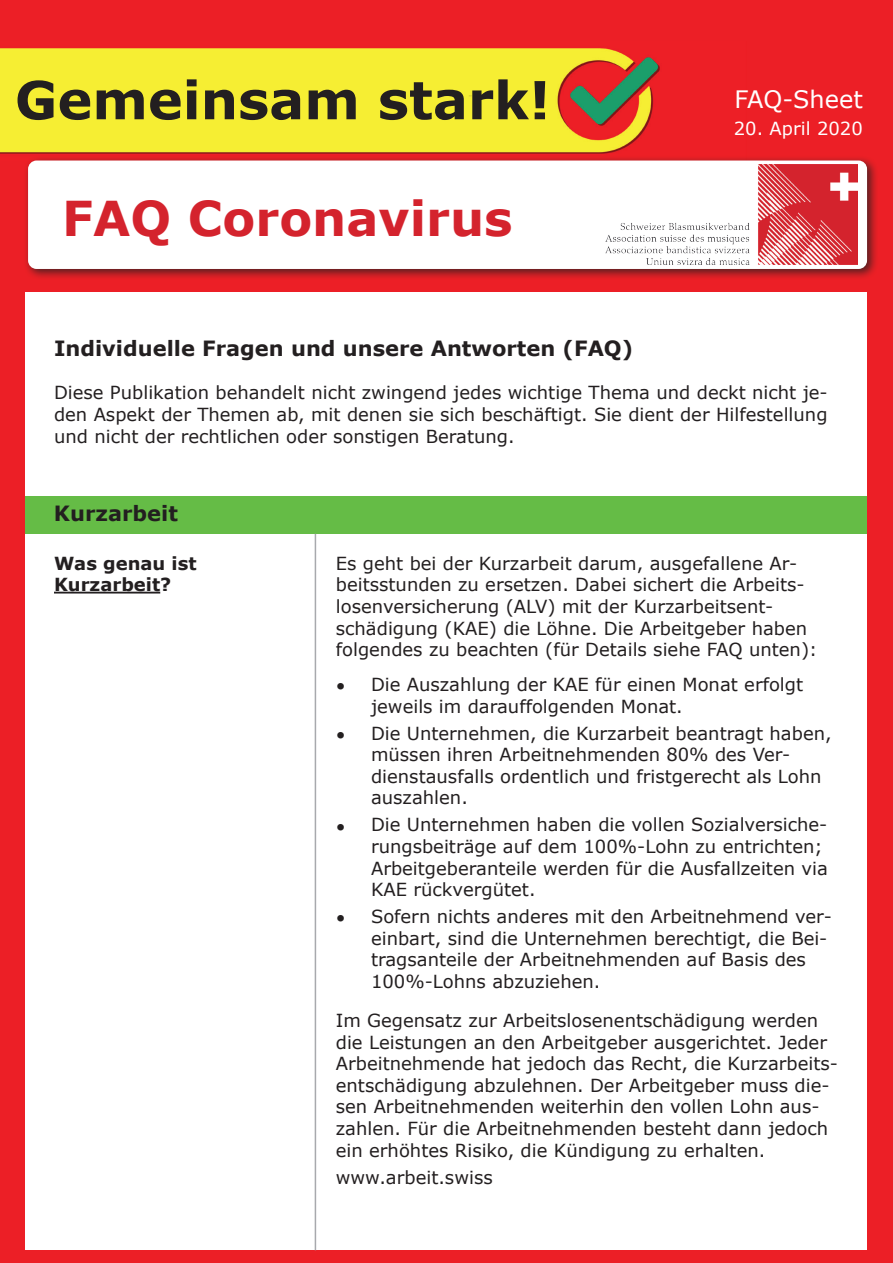
<style>
.page{position:relative;width:893px;height:1263px;background:#ec1f26}
.page>*{position:absolute;margin:0;border:0;box-sizing:border-box;transform-origin:0 0}
.t1{font:700 52.5px "Verdana";color:#231f20}
.t2{font:700 48px "Verdana";color:#d4232d}
.t3{font:24px "Verdana";color:#fff}
.t4{font:700 21px "Verdana";color:#231f20}
.t5{font:18px/21.6px "Verdana";color:#231f20}
.t6{font:700 18px/21.6px "Verdana";color:#231f20}
.t7{font:18px "Verdana";color:#fff}
</style>
<div class="page">
<img style="left:0;top:42px;width:746px;height:119px">
<div style="left:26px;top:292px;width:841px;height:958px;background:#fff"></div>
<div style="left:23px;top:155px;width:855px;height:125px;background:#231f20;opacity:.75"></div>
<div style="left:28px;top:161px;width:839px;height:108px;background:#fff;border-radius:9px"></div>
<img style="left:606px;top:165px;width:251px;height:99px">
<div style="left:26px;top:496px;width:841px;height:38px;background:#65bc46"></div>
<hr style="left:54px;top:592px;width:106px;height:1px;background:#231f20">
<hr style="left:315px;top:534px;width:1px;height:716px;background:#a8a9ad">
<h1 class="t1" style="left:15px;top:66px;width:537px">Gemeinsam stark!</h1>
<h2 class="t2" style="left:62px;top:187px;width:452px">FAQ Coronavirus</h2>
<h3 class="t3" style="left:734px;top:84px;width:130px">FAQ-Sheet</h3>
<p class="t7" style="left:734px;top:117px;width:130px">20. April 2020</p>
<p class="t4" style="left:54px;top:335px;width:581px">Individuelle Fragen und unsere Antworten (FAQ)</p>
<p class="t5" style="left:54px;top:382px;width:775px;text-align:justify">Diese Publikation behandelt nicht zwingend jedes wichtige Thema und deckt nicht je&shy;den Aspekt der Themen ab, mit denen sie sich beschäftigt. Sie dient der Hilfestellung und nicht der rechtlichen oder sonstigen Beratung.</p>
<p class="t4" style="left:54px;top:500px;width:125px">Kurzarbeit</p>
<p class="t6" style="left:54px;top:553px;width:144px">Was genau ist<br>Kurzarbeit?</p>
<p class="t5" style="left:336px;top:553px;width:483px">Es geht bei der Kurzarbeit darum, ausgefallene Ar&shy;beitsstunden zu ersetzen. Dabei sichert die Arbeits&shy;losenversicherung (ALV) mit der Kurzarbeitsent&shy;schädigung (KAE) die Löhne. Die Arbeitgeber haben folgendes zu beachten (für Details siehe FAQ unten):</p>
<p class="t5" style="left:336px;top:675px;width:11px">•</p>
<p class="t5" style="left:371px;top:674px;width:434px">Die Auszahlung der KAE für einen Monat erfolgt jeweils im darauffolgenden Monat.</p>
<p class="t5" style="left:371px;top:722px;width:462px">Die Unternehmen, die Kurzarbeit beantragt haben, müssen ihren Arbeitnehmenden 80% des Ver&shy;dienstausfalls ordentlich und fristgerecht als Lohn auszahlen.</p>
<p class="t5" style="left:371px;top:814px;width:458px">Die Unternehmen haben die vollen Sozialversiche&shy;rungsbeiträge auf dem 100%-Lohn zu entrichten; Arbeitgeberanteile werden für die Ausfallzeiten via KAE rückvergütet.</p>
<p class="t5" style="left:371px;top:906px;width:462px">Sofern nichts anderes mit den Arbeitnehmend ver&shy;einbart, sind die Unternehmen berechtigt, die Bei&shy;tragsanteile der Arbeitnehmenden auf Basis des 100%-Lohns abzuziehen.</p>
<p class="t5" style="left:336px;top:724px;width:11px">•</p>
<p class="t5" style="left:336px;top:815px;width:11px">•</p>
<p class="t5" style="left:336px;top:907px;width:11px">•</p>
<p class="t5" style="left:336px;top:1010px;width:504px">Im Gegensatz zur Arbeitslosenentschädigung werden die Leistungen an den Arbeitgeber ausgerichtet. Jeder Arbeitnehmende hat jedoch das Recht, die Kurzarbeits&shy;entschädigung abzulehnen. Der Arbeitgeber muss die&shy;sen Arbeitnehmenden weiterhin den vollen Lohn aus&shy;zahlen. Für die Arbeitnehmenden besteht dann jedoch ein erhöhtes Risiko, die Kündigung zu erhalten.</p>
<p class="t5" style="left:336px;top:1166px;width:158px">www.arbeit.swiss</p>
</div>
